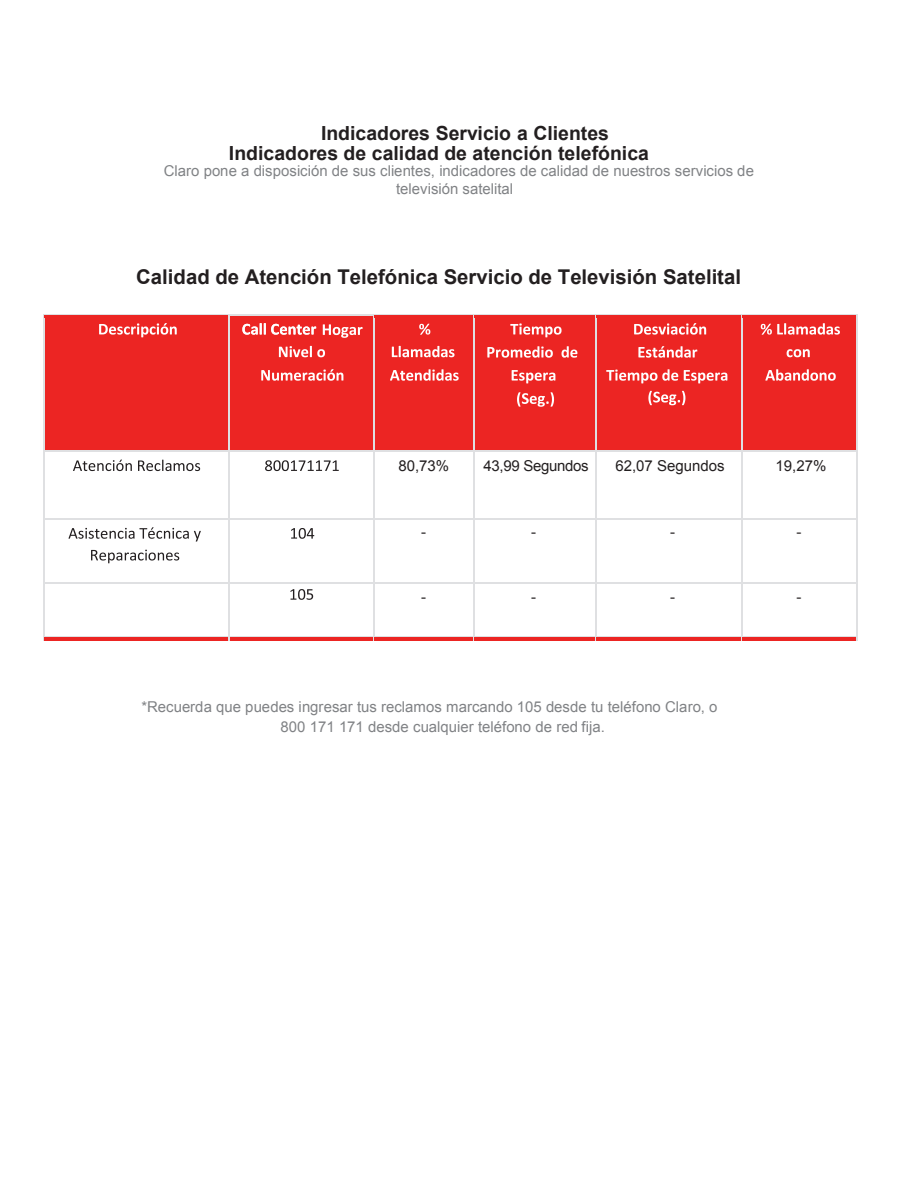
<style>
.page{position:relative;width:918px;height:1188px;background:#fff}
.page>*{position:absolute;margin:0;border:0;box-sizing:border-box;transform-origin:0 0}
.t1{font:700 20.4px "Arial";color:#231f20}
.t2{font:700 19.5px/20.1px "Arial";color:#231f20}
.t3{font:15px/18px "Arial";color:#808285;text-align:center}
.t4{font:15px "Arial";color:#231f20}
.t5{font:15px "Arial";letter-spacing:-.02em;color:#231f20}
</style>
<div class="page">
<div style="left:44px;top:316px;width:185px;height:135px;background:#ec2523"></div>
<svg style="left:99px;top:323px;width:78px;height:14px"></svg>
<div style="left:230px;top:316px;width:143px;height:135px;background:#ec2523"></div>
<svg style="left:242px;top:323px;width:74px;height:12px"></svg>
<svg style="left:279px;top:346px;width:46px;height:11px"></svg>
<svg style="left:261px;top:369px;width:82px;height:12px"></svg>
<div style="left:374px;top:316px;width:99px;height:135px;background:#ec2523"></div>
<svg style="left:419px;top:324px;width:11px;height:11px"></svg>
<svg style="left:392px;top:346px;width:63px;height:11px"></svg>
<svg style="left:390px;top:369px;width:69px;height:12px"></svg>
<div style="left:474px;top:316px;width:122px;height:135px;background:#ec2523"></div>
<svg style="left:510px;top:323px;width:52px;height:14px"></svg>
<svg style="left:487px;top:346px;width:90px;height:12px"></svg>
<svg style="left:512px;top:370px;width:43px;height:13px"></svg>
<svg style="left:517px;top:392px;width:37px;height:15px"></svg>
<div style="left:597px;top:316px;width:144px;height:135px;background:#ec2523"></div>
<svg style="left:634px;top:323px;width:72px;height:12px"></svg>
<svg style="left:638px;top:346px;width:59px;height:12px"></svg>
<svg style="left:606px;top:369px;width:121px;height:14px"></svg>
<svg style="left:648px;top:391px;width:37px;height:14px"></svg>
<div style="left:742px;top:316px;width:114px;height:135px;background:#ec2523"></div>
<svg style="left:761px;top:323px;width:79px;height:12px"></svg>
<svg style="left:787px;top:349px;width:23px;height:8px"></svg>
<svg style="left:765px;top:369px;width:71px;height:12px"></svg>
<hr style="left:44px;top:314px;width:185px;height:1px;background:#dfe0e2">
<hr style="left:44px;top:315px;width:185px;height:4px;background:#ec2523">
<hr style="left:230px;top:314px;width:143px;height:1px;background:#dfe0e2">
<hr style="left:374px;top:314px;width:99px;height:1px;background:#dfe0e2">
<hr style="left:374px;top:315px;width:99px;height:4px;background:#ec2523">
<hr style="left:474px;top:314px;width:122px;height:1px;background:#dfe0e2">
<hr style="left:474px;top:315px;width:122px;height:4px;background:#ec2523">
<hr style="left:597px;top:314px;width:144px;height:1px;background:#dfe0e2">
<hr style="left:597px;top:315px;width:144px;height:4px;background:#ec2523">
<hr style="left:742px;top:314px;width:114px;height:1px;background:#dfe0e2">
<hr style="left:742px;top:315px;width:114px;height:4px;background:#ec2523">
<hr style="left:43px;top:319px;width:1px;height:132px;background:#dfe0e2">
<hr style="left:229px;top:319px;width:1px;height:132px;background:#dfe0e2">
<hr style="left:373px;top:319px;width:1px;height:132px;background:#dfe0e2">
<hr style="left:473px;top:319px;width:1px;height:132px;background:#dfe0e2">
<hr style="left:596px;top:319px;width:1px;height:132px;background:#dfe0e2">
<hr style="left:741px;top:319px;width:1px;height:132px;background:#dfe0e2">
<hr style="left:856px;top:319px;width:1px;height:132px;background:#dfe0e2">
<svg style="left:73px;top:460px;width:127px;height:11px"></svg>
<svg style="left:265px;top:460px;width:74px;height:11px"></svg>
<hr style="left:44px;top:451px;width:185px;height:1px;background:#dfe0e2">
<hr style="left:230px;top:451px;width:143px;height:1px;background:#dfe0e2">
<hr style="left:374px;top:451px;width:99px;height:1px;background:#dfe0e2">
<hr style="left:474px;top:451px;width:122px;height:1px;background:#dfe0e2">
<hr style="left:597px;top:451px;width:144px;height:1px;background:#dfe0e2">
<hr style="left:742px;top:451px;width:114px;height:1px;background:#dfe0e2">
<hr style="left:43px;top:455px;width:1px;height:64px;background:#dfe0e2">
<hr style="left:229px;top:455px;width:1px;height:64px;background:#dfe0e2">
<hr style="left:373px;top:455px;width:1px;height:64px;background:#dfe0e2">
<hr style="left:473px;top:455px;width:1px;height:64px;background:#dfe0e2">
<hr style="left:596px;top:455px;width:1px;height:64px;background:#dfe0e2">
<hr style="left:741px;top:455px;width:1px;height:64px;background:#dfe0e2">
<hr style="left:856px;top:455px;width:1px;height:64px;background:#dfe0e2">
<svg style="left:69px;top:527px;width:132px;height:15px"></svg>
<svg style="left:91px;top:550px;width:88px;height:13px"></svg>
<svg style="left:291px;top:528px;width:23px;height:11px"></svg>
<hr style="left:44px;top:519px;width:185px;height:1px;background:#dfe0e2">
<hr style="left:230px;top:519px;width:143px;height:1px;background:#dfe0e2">
<hr style="left:374px;top:519px;width:99px;height:1px;background:#dfe0e2">
<hr style="left:474px;top:519px;width:122px;height:1px;background:#dfe0e2">
<hr style="left:597px;top:519px;width:144px;height:1px;background:#dfe0e2">
<hr style="left:742px;top:519px;width:114px;height:1px;background:#dfe0e2">
<hr style="left:44px;top:583px;width:185px;height:1px;background:#dfe0e2">
<hr style="left:230px;top:583px;width:143px;height:1px;background:#dfe0e2">
<hr style="left:374px;top:583px;width:99px;height:1px;background:#dfe0e2">
<hr style="left:474px;top:583px;width:122px;height:1px;background:#dfe0e2">
<hr style="left:597px;top:583px;width:144px;height:1px;background:#dfe0e2">
<hr style="left:742px;top:583px;width:114px;height:1px;background:#dfe0e2">
<hr style="left:43px;top:523px;width:1px;height:60px;background:#dfe0e2">
<hr style="left:229px;top:523px;width:1px;height:60px;background:#dfe0e2">
<hr style="left:373px;top:523px;width:1px;height:60px;background:#dfe0e2">
<hr style="left:473px;top:523px;width:1px;height:60px;background:#dfe0e2">
<hr style="left:596px;top:523px;width:1px;height:60px;background:#dfe0e2">
<hr style="left:741px;top:523px;width:1px;height:60px;background:#dfe0e2">
<hr style="left:856px;top:523px;width:1px;height:60px;background:#dfe0e2">
<hr style="left:43px;top:582px;width:1px;height:58px;background:#dfe0e2">
<hr style="left:229px;top:582px;width:1px;height:58px;background:#dfe0e2">
<hr style="left:373px;top:582px;width:1px;height:58px;background:#dfe0e2">
<hr style="left:473px;top:582px;width:1px;height:58px;background:#dfe0e2">
<hr style="left:596px;top:582px;width:1px;height:58px;background:#dfe0e2">
<hr style="left:741px;top:582px;width:1px;height:58px;background:#dfe0e2">
<hr style="left:856px;top:582px;width:1px;height:58px;background:#dfe0e2">
<svg style="left:290px;top:589px;width:23px;height:11px"></svg>
<hr style="left:44px;top:637px;width:185px;height:1px;background:#dfe0e2">
<hr style="left:44px;top:638px;width:185px;height:3px;background:#ec2523">
<hr style="left:230px;top:637px;width:143px;height:1px;background:#dfe0e2">
<hr style="left:230px;top:638px;width:143px;height:3px;background:#ec2523">
<hr style="left:374px;top:637px;width:99px;height:1px;background:#dfe0e2">
<hr style="left:374px;top:638px;width:99px;height:3px;background:#ec2523">
<hr style="left:474px;top:637px;width:122px;height:1px;background:#dfe0e2">
<hr style="left:474px;top:638px;width:122px;height:3px;background:#ec2523">
<hr style="left:597px;top:637px;width:144px;height:1px;background:#dfe0e2">
<hr style="left:597px;top:638px;width:144px;height:3px;background:#ec2523">
<hr style="left:742px;top:637px;width:114px;height:1px;background:#dfe0e2">
<hr style="left:742px;top:638px;width:114px;height:3px;background:#ec2523">
<svg style="left:323px;top:324px;width:40px;height:14px"></svg>
<h2 class="t2" style="left:229px;top:123px;width:422px;text-indent:92px">Indicadores Servicio a Clientes<br>Indicadores de calidad de atención telefónica</h2>
<p class="t3" style="left:164px;top:162px;width:592px">Claro pone a disposición de sus clientes, indicadores de calidad de nuestros servicios de televisión satelital</p>
<h1 class="t1" style="left:136px;top:263px;width:606px">Calidad de Atención Telefónica Servicio de Televisión Satelital</h1>
<p class="t4" style="left:398px;top:456px;width:52px">80,73%</p>
<p class="t5" style="left:483px;top:456px;width:107px">43,99 Segundos</p>
<p class="t4" style="left:615px;top:456px;width:111px">62,07 Segundos</p>
<p class="t4" style="left:776px;top:456px;width:52px">19,27%</p>
<p class="t4" style="left:421px;top:522px;width:6px">-</p>
<p class="t4" style="left:531px;top:522px;width:6px">-</p>
<p class="t4" style="left:670px;top:522px;width:6px">-</p>
<p class="t4" style="left:797px;top:522px;width:6px">-</p>
<p class="t4" style="left:421px;top:587px;width:6px">-</p>
<p class="t4" style="left:531px;top:587px;width:6px">-</p>
<p class="t4" style="left:670px;top:587px;width:6px">-</p>
<p class="t4" style="left:797px;top:587px;width:6px">-</p>
<p class="t3" style="left:281px;top:696px;width:438px;line-height:20.4px;text-align:left;text-indent:-139px">*Recuerda que puedes ingresar tus reclamos marcando 105 desde tu teléfono Claro, o<br>800 171 171 desde cualquier teléfono de red fija.</p>
</div>
